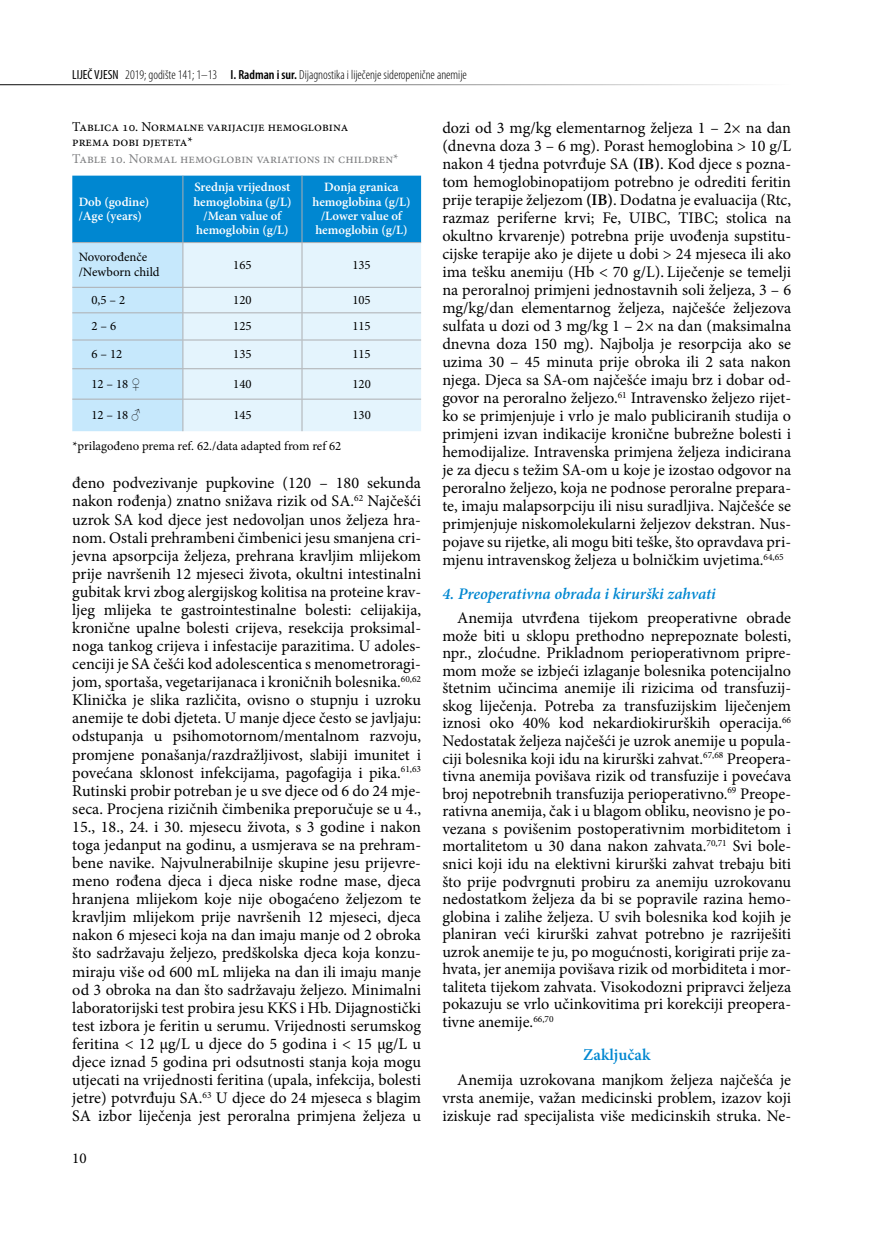
<style>
.page{position:relative;width:872px;height:1234px;background:#fff}
.page>*{position:absolute;margin:0;border:0;box-sizing:border-box;transform-origin:0 0}
.t1{font:600 16.5px "Minion Pro";letter-spacing:.005em;color:#0087d1}
.t2{font:16.2px/18px "Minion Pro";color:#000;text-align:justify}
.t3{font:italic 600 16.2px "Minion Pro";letter-spacing:-.005em;color:#0087d1}
.t4{font:15px "Minion Pro";color:#000}
.t5{font:13.5px/15px "Minion Pro";color:#000}
.t6{font:13.5px "Minion Pro";color:#7f8082}
.t7{font:300 condensed 13.2px "Myriad Pro";color:#000}
.t8{font:600 12.75px/14.2px "Minion Pro";color:#fff;text-align:center}
.t9{font:12.75px/14.2px "Minion Pro";color:#000}
.s1{font-weight:400}
.s2{font-weight:600}
.s3{font-family:"Times New Roman"}
</style>
<div class="page">
<hr style="left:0;top:84px;width:791px;height:1px;background:#000">
<svg style="left:72px;top:175px;width:349px;height:256px;background:#a0d3ef"></svg>
<hr style="left:72px;top:398px;width:111px;height:1px;background:#adaeb1">
<hr style="left:183px;top:398px;width:119px;height:1px;background:#adaeb1">
<hr style="left:182px;top:399px;width:1px;height:32px;background:#adaeb1">
<hr style="left:302px;top:398px;width:119px;height:1px;background:#adaeb1">
<hr style="left:302px;top:399px;width:1px;height:32px;background:#adaeb1">
<p class="t7" style="left:72px;top:67px;width:396px"><span class="s1">LIJEČ VJESN</span> 2019; godište 141; 1–13 <span class="s2">I. Radman i sur.</span> Dijagnostika i liječenje sideropenične anemije</p>
<p class="t5" style="left:72px;top:119px;width:277px">Tablica 10. Normalne varijacije hemoglobina prema dobi djeteta*</p>
<p class="t6" style="left:72px;top:150px;width:328px">Table 10. Normal hemoglobin variations in children*</p>
<p class="t8" style="left:79px;top:194px;width:72px;text-align:left">Dob (godine) /Age (years)</p>
<p class="t8" style="left:193px;top:180px;width:100px">Srednja vrijednost hemoglobina (g/L) /Mean value of hemoglobin (g/L)</p>
<p class="t8" style="left:312px;top:180px;width:100px">Donja granica hemoglobina (g/L) /Lower value of hemoglobin (g/L)</p>
<p class="t9" style="left:79px;top:250px;width:82px">Novorođenče /Newborn child</p>
<p class="t9" style="left:233px;top:257px;width:20px">165</p>
<p class="t9" style="left:352px;top:257px;width:20px">135</p>
<p class="t9" style="left:91px;top:292px;width:35px">0,5 – 2</p>
<p class="t9" style="left:233px;top:292px;width:20px">120</p>
<p class="t9" style="left:352px;top:292px;width:20px">105</p>
<p class="t9" style="left:91px;top:319px;width:26px">2 – 6</p>
<p class="t9" style="left:233px;top:319px;width:20px">125</p>
<p class="t9" style="left:352px;top:319px;width:20px">115</p>
<p class="t9" style="left:91px;top:347px;width:32px">6 – 12</p>
<p class="t9" style="left:233px;top:347px;width:20px">135</p>
<p class="t9" style="left:352px;top:347px;width:20px">115</p>
<p class="t9" style="left:91px;top:376px;width:51px">12 – 18 <span class="s3">♀</span></p>
<p class="t9" style="left:233px;top:376px;width:20px">140</p>
<p class="t9" style="left:352px;top:376px;width:20px">120</p>
<p class="t9" style="left:91px;top:407px;width:51px">12 – 18 <span class="s3">♂</span></p>
<p class="t9" style="left:233px;top:407px;width:20px">145</p>
<p class="t9" style="left:352px;top:407px;width:20px">130</p>
<p class="t9" style="left:72px;top:439px;width:270px">*prilagođeno prema ref. 62./data adapted from ref 62</p>
<p class="t2" style="left:72px;top:474px;width:350px">đeno podvezivanje pupkovine (120 – 180 sekunda nakon rođenja) znatno snižava rizik od SA.<sup>62</sup> Najčešći uzrok SA kod djece jest nedovoljan unos željeza hra&shy;nom. Ostali prehrambeni čimbenici jesu smanjena cri&shy;jevna apsorpcija željeza, prehrana kravljim mlijekom prije navršenih 12 mjeseci života, okultni intestinalni gubitak krvi zbog alergijskog kolitisa na proteine krav&shy;ljeg mlijeka te gastrointestinalne bolesti: celijakija, kronične upalne bolesti crijeva, resekcija proksimal&shy;noga tankog crijeva i infestacije parazitima. U adoles&shy;cenciji je SA češći kod adolescentica s menometroragi&shy;jom, sportaša, vegetarijanaca i kroničnih bolesnika.<sup>60,62<br></sup>Klinička je slika različita, ovisno o stupnju i uzroku anemije te dobi djeteta. U manje djece često se javljaju: odstupanja u psihomotornom/mentalnom razvoju, promjene ponašanja/razdražljivost, slabiji imunitet i povećana sklonost infekcijama, pagofagija i pika.<sup>61,63<br></sup>Rutinski probir potreban je u sve djece od 6 do 24 mje&shy;seca. Procjena rizičnih čimbenika preporučuje se u 4., 15., 18., 24. i 30. mjesecu života, s 3 godine i nakon toga jedanput na godinu, a usmjerava se na prehram&shy;bene navike. Najvulnerabilnije skupine jesu prijevre&shy;meno rođena djeca i djeca niske rodne mase, djeca hranjena mlijekom koje nije obogaćeno željezom te kravljim mlijekom prije navršenih 12 mjeseci, djeca nakon 6 mjeseci koja na dan imaju manje od 2 obroka što sadržavaju željezo, predškolska djeca koja konzu&shy;miraju više od 600 mL mlijeka na dan ili imaju manje od 3 obroka na dan što sadržavaju željezo. Minimalni laboratorijski test probira jesu KKS i Hb. Dijagnostički test izbora je feritin u serumu. Vrijednosti serumskog feritina &lt; 12 μg/L u djece do 5 godina i &lt; 15 μg/L u djece iznad 5 godina pri odsutnosti stanja koja mogu utjecati na vrijednosti feritina (upala, infekcija, bolesti jetre) potvrđuju SA.<sup>63</sup> U djece do 24 mjeseca s blagim SA izbor liječenja jest peroralna primjena željeza u</p>
<p class="t4" style="left:72px;top:1147px;width:16px">10</p>
<p class="t2" style="left:442px;top:119px;width:350px">dozi od 3 mg/kg elementarnog željeza 1 – 2× na dan (dnevna doza 3 – 6 mg). Porast hemoglobina &gt; 10 g/L nakon 4 tjedna potvrđuje SA <span class="s2">(IB)</span>. Kod djece s pozna&shy;tom hemoglobinopatijom potrebno je odrediti feritin prije terapije željezom <span class="s2">(IB)</span>. Dodatna je evaluacija (Rtc, razmaz periferne krvi; Fe, UIBC, TIBC; stolica na okultno krvarenje) potrebna prije uvođenja supstitu&shy;cijske terapije ako je dijete u dobi &gt; 24 mjeseca ili ako ima tešku anemiju (Hb &lt; 70 g/L). Liječenje se temelji na peroralnoj primjeni jednostavnih soli željeza, 3 – 6 mg/kg/dan elementarnog željeza, najčešće željezova sulfata u dozi od 3 mg/kg 1 – 2× na dan (maksimalna dnevna doza 150 mg). Najbolja je resorpcija ako se uzima 30 – 45 minuta prije obroka ili 2 sata nakon njega. Djeca sa SA-om najčešće imaju brz i dobar od&shy;govor na peroralno željezo.<sup>61</sup> Intravensko željezo rijet&shy;ko se primjenjuje i vrlo je malo publiciranih studija o primjeni izvan indikacije kronične bubrežne bolesti i hemodijalize. Intravenska primjena željeza indicirana je za djecu s težim SA-om u koje je izostao odgovor na peroralno željezo, koja ne podnose peroralne prepara&shy;te, imaju malapsorpciju ili nisu suradljiva. Najčešće se primjenjuje niskomolekularni željezov dekstran. Nus&shy;pojave su rijetke, ali mogu biti teške, što opravdava pri&shy;mjenu intravenskog željeza u bolničkim uvjetima.<sup>64,65</sup></p>
<p class="t3" style="left:442px;top:582px;width:275px">4. Preoperativna obrada i kirurški zahvati</p>
<p class="t2" style="left:442px;top:609px;width:350px;line-height:17.5px;text-indent:15px">Anemija utvrđena tijekom preoperativne obrade može biti u sklopu prethodno neprepoznate bolesti, npr., zloćudne. Prikladnom perioperativnom pripre&shy;mom može se izbjeći izlaganje bolesnika potencijalno štetnim učincima anemije ili rizicima od transfuzij&shy;skog liječenja. Potreba za transfuzijskim liječenjem iznosi oko 40% kod nekardiokirurških operacija.<sup>66<br></sup>Nedostatak željeza najčešći je uzrok anemije u popula&shy;ciji bolesnika koji idu na kirurški zahvat.<sup>67,68</sup> Preopera&shy;tivna anemija povišava rizik od transfuzije i povećava broj nepotrebnih transfuzija perioperativno.<sup>69</sup> Preope&shy;rativna anemija, čak i u blagom obliku, neovisno je po&shy;vezana s povišenim postoperativnim morbiditetom i mortalitetom u 30 dana nakon zahvata.<sup>70,71</sup> Svi bole&shy;snici koji idu na elektivni kirurški zahvat trebaju biti što prije podvrgnuti probiru za anemiju uzrokovanu nedostatkom željeza da bi se popravile razina hemo&shy;globina i zalihe željeza. U svih bolesnika kod kojih je planiran veći kirurški zahvat potrebno je razriješiti uzrok anemije te ju, po mogućnosti, korigirati prije za&shy;hvata, jer anemija povišava rizik od morbiditeta i mor&shy;taliteta tijekom zahvata. Visokodozni pripravci željeza pokazuju se vrlo učinkovitima pri korekciji preopera&shy;tivne anemije.<sup>66,70</sup></p>
<p class="t1" style="left:583px;top:1043px;width:69px">Zaključak</p>
<p class="t2" style="left:442px;top:1070px;width:350px;text-indent:15px">Anemija uzrokovana manjkom željeza najčešća je vrsta anemije, važan medicinski problem, izazov koji iziskuje rad specijalista više medicinskih struka. Ne-</p>
</div>
